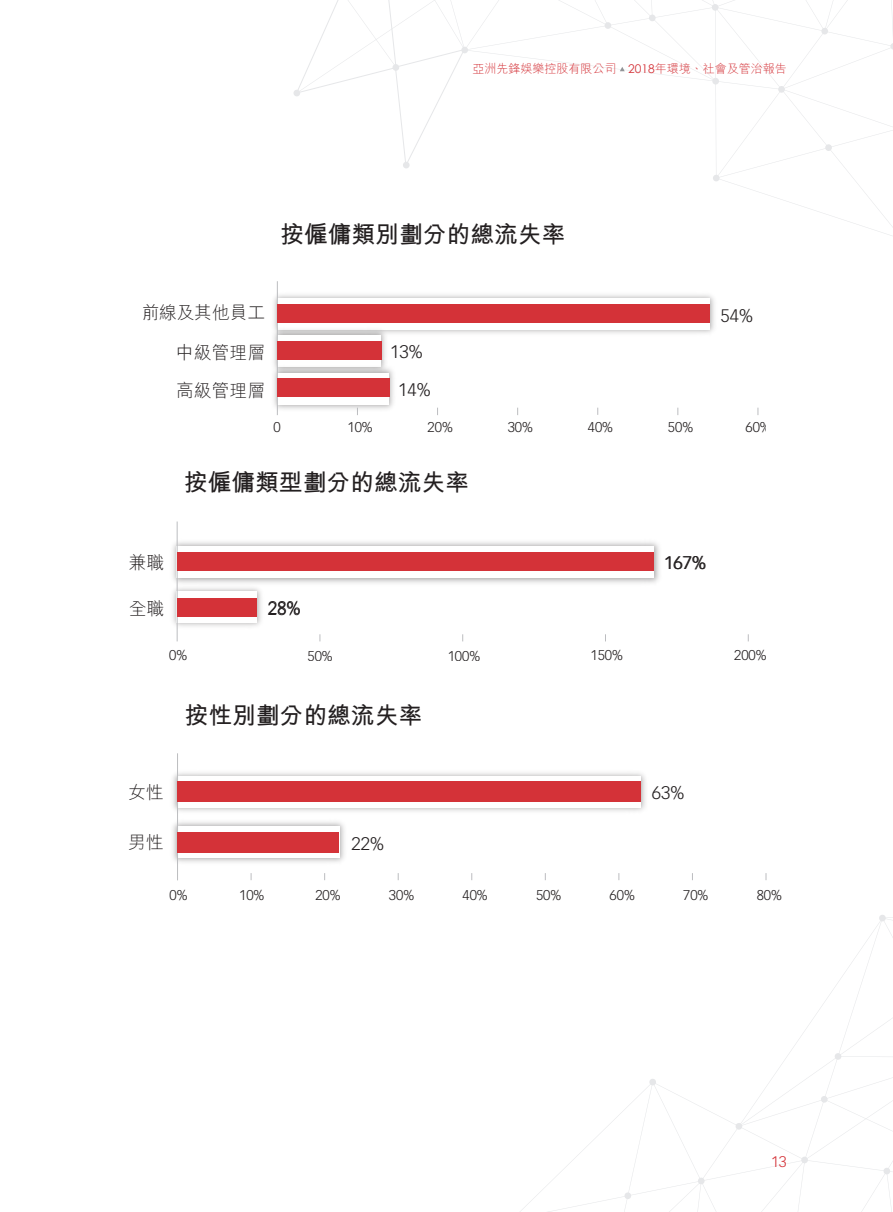
<style>
.page{position:relative;width:893px;height:1212px;background:#fff}
.page>*{position:absolute;margin:0;border:0;box-sizing:border-box;transform-origin:0 0}
.t1{font:700 23.7px "M Hei HK";color:#231f20}
.t2{font:300 17.85px "M Hei HK";color:#231f20}
.t3{font:300 17.85px "Vectora LT Std";letter-spacing:.005em;color:#231f20}
.t4{font:300 15px "Vectora LT Std";color:#d43238}
.t5{font:300 13.8px "Vectora LT Std";color:#231f20}
.t6{font:300 12px "M Hei HK";color:#d43238}
.s1{font-family:"Century Gothic";font-weight:400}
</style>
<div class="page">
<svg style="left:520px;top:915px;width:373px;height:297px"></svg>
<svg style="left:293px;top:89px;width:7px;height:8px"></svg>
<svg style="left:296px;top:0;width:597px;height:236px"></svg>
<img style="left:274px;top:293px;width:440px;height:41px">
<div style="left:277px;top:298px;width:433px;height:31px;background:#fff"></div>
<img style="left:274px;top:326px;width:118px;height:38px">
<div style="left:277px;top:335px;width:104px;height:31px;background:#fff"></div>
<img style="left:274px;top:364px;width:120px;height:47px">
<div style="left:277px;top:373px;width:112px;height:31px;background:#fff"></div>
<hr style="left:277px;top:281px;width:1px;height:134px;background:#bcbdc0">
<div style="left:277px;top:379px;width:112px;height:18px;background:#d43238"></div>
<div style="left:277px;top:341px;width:104px;height:19px;background:#d43238"></div>
<div style="left:277px;top:304px;width:433px;height:19px;background:#d43238"></div>
<img style="left:173px;top:538px;width:487px;height:45px">
<div style="left:177px;top:546px;width:477px;height:31px;background:#fff"></div>
<img style="left:173px;top:581px;width:94px;height:52px">
<div style="left:177px;top:592px;width:80px;height:31px;background:#fff"></div>
<hr style="left:177px;top:521px;width:1px;height:120px;background:#bcbdc0">
<div style="left:177px;top:598px;width:80px;height:18px;background:#d43238"></div>
<div style="left:177px;top:552px;width:477px;height:19px;background:#d43238"></div>
<img style="left:173px;top:772px;width:473px;height:40px">
<div style="left:177px;top:776px;width:464px;height:31px;background:#fff"></div>
<img style="left:173px;top:821px;width:172px;height:42px">
<div style="left:178px;top:827px;width:161px;height:31px;background:#fff"></div>
<hr style="left:177px;top:753px;width:1px;height:127px;background:#bcbdc0">
<div style="left:178px;top:832px;width:161px;height:20px;background:#d43238"></div>
<div style="left:178px;top:781px;width:463px;height:20px;background:#d43238"></div>
<p class="t6" style="left:472px;top:63px;width:316px">亞洲先鋒娛樂控股有限公司 <span class="s1">2018</span>年環境、社會及管治報告</p>
<h1 class="t1" style="left:280px;top:217px;width:287px">按僱傭類別劃分的總流失率</h1>
<p class="t2" style="left:141px;top:303px;width:126px">前線及其他員工</p>
<p class="t2" style="left:176px;top:343px;width:91px">中級管理層</p>
<p class="t3" style="left:390px;top:342px;width:34px">13%</p>
<p class="t2" style="left:176px;top:381px;width:91px">高級管理層</p>
<p class="t3" style="left:398px;top:379px;width:34px">14%</p>
<p class="t3" style="left:721px;top:305px;width:34px">54%</p>
<p class="t5" style="left:273px;top:419px;width:9px">0</p>
<p class="t5" style="left:348px;top:419px;width:27px">10%</p>
<p class="t5" style="left:428px;top:419px;width:27px">20%</p>
<p class="t5" style="left:508px;top:419px;width:27px">30%</p>
<p class="t5" style="left:588px;top:419px;width:27px">40%</p>
<p class="t5" style="left:668px;top:419px;width:27px">50%</p>
<p class="t5" style="left:745px;top:419px;width:27px">60%</p>
<h1 class="t1" style="left:184px;top:465px;width:287px">按僱傭類型劃分的總流失率</h1>
<p class="t2" style="left:129px;top:553px;width:37px">兼職</p>
<p class="t2" style="left:129px;top:600px;width:37px">全職</p>
<p class="t3" style="left:268px;top:598px;width:34px">28%</p>
<p class="t3" style="left:664px;top:552px;width:43px">167%</p>
<p class="t5" style="left:169px;top:647px;width:19px">0%</p>
<p class="t5" style="left:308px;top:648px;width:27px">50%</p>
<p class="t5" style="left:448px;top:648px;width:34px">100%</p>
<p class="t5" style="left:590px;top:647px;width:34px">150%</p>
<p class="t5" style="left:734px;top:647px;width:34px">200%</p>
<h1 class="t1" style="left:185px;top:697px;width:239px">按性別劃分的總流失率</h1>
<p class="t2" style="left:128px;top:783px;width:37px">女性</p>
<p class="t2" style="left:128px;top:833px;width:37px">男性</p>
<p class="t3" style="left:352px;top:833px;width:34px">22%</p>
<p class="t3" style="left:652px;top:783px;width:34px">63%</p>
<p class="t5" style="left:170px;top:887px;width:19px">0%</p>
<p class="t5" style="left:239px;top:887px;width:27px">10%</p>
<p class="t5" style="left:315px;top:887px;width:27px">20%</p>
<p class="t5" style="left:389px;top:887px;width:27px">30%</p>
<p class="t5" style="left:462px;top:887px;width:27px">40%</p>
<p class="t5" style="left:536px;top:887px;width:27px">50%</p>
<p class="t5" style="left:610px;top:887px;width:27px">60%</p>
<p class="t5" style="left:683px;top:887px;width:27px">70%</p>
<p class="t5" style="left:757px;top:887px;width:27px">80%</p>
<p class="t4" style="left:771px;top:1152px;width:17px">13</p>
</div>
